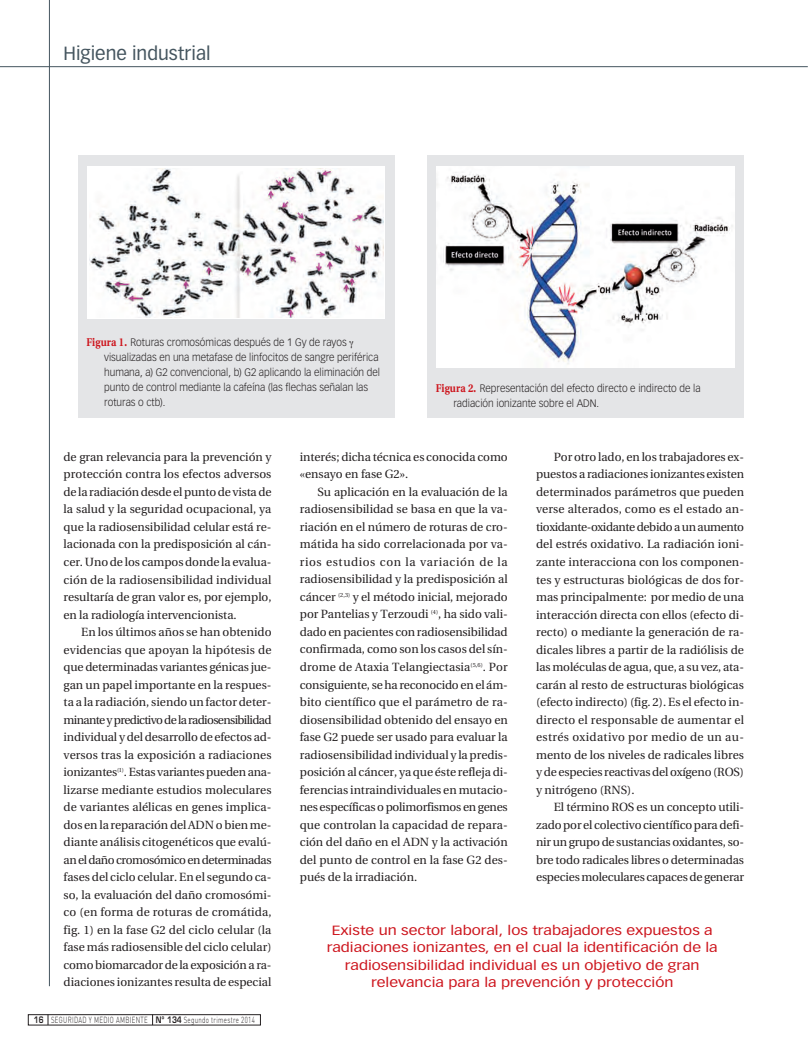
<style>
.page{position:relative;width:808px;height:1053px;background:#fff}
.page>*{position:absolute;margin:0;border:0;box-sizing:border-box;transform-origin:0 0}
.t1{font:18.75px "Vectora LT";color:#45555f}
.t2{font:13.12px/17.5px "Vectora LT";color:#cd151d;text-align:center;scale:1.2 1}
.t3{font:11.88px/17.5px "Utopia";letter-spacing:-.005em;color:#231f20;text-align:justify}
.t4{font:300 10.62px/15px "Vectora LT";color:#231f20;scale:.95 1}
.t5{font:300 8.75px "DIN";letter-spacing:.05em;color:#231f20;scale:.7 1}
.s1{font-family:"Utopia";font-weight:700;font-size:11.25px;color:#cd151d}
.s2{font-family:"Eurostile";font-weight:600}
</style>
<div class="page">
<hr style="left:0;top:66px;width:808px;height:1px;background:#45555f">
<hr style="left:49px;top:0;width:1px;height:986px;background:#45555f">
<div style="left:28px;top:1014px;width:233px;height:11px;border:1px solid #231f20"></div>
<div style="left:428px;top:156px;width:316px;height:262px;background:#e4e5e7"></div>
<img style="left:436px;top:166px;width:298px;height:201px">
<div style="left:79px;top:156px;width:316px;height:262px;background:#e4e5e7"></div>
<div style="left:87px;top:166px;width:298px;height:153px;background:#fff"></div>
<img style="left:89px;top:168px;width:294px;height:150px">
<h1 class="t1" style="left:64px;top:46px;width:148px">Higiene industrial</h1>
<p class="t4" style="left:104px;top:335px;width:292px;text-indent:-18px"><span class="s1">Figura 1.</span> Roturas cromosómicas después de 1 Gy de rayos visualizadas en una metafase de linfocitos de sangre periférica humana, a) G2 convencional, b) G2 aplicando la eliminación del punto de control mediante la cafeína (las flechas señalan las roturas o ctb).</p>
<p class="t4" style="left:453px;top:381px;width:262px;text-indent:-18px"><span class="s1">Figura 2.</span> Representación del efecto directo e indirecto de la radiación ionizante sobre el ADN.</p>
<p class="t3" style="left:64px;top:449px;width:209px">de gran relevancia para la prevención y protección contra los efectos adversos de la radiación desde el punto de vista de la salud y la seguridad ocupacional, ya que la radiosensibilidad celular está re&shy;lacionada con la predisposición al cán&shy;cer. Uno de los campos donde la evalua&shy;ción de la radiosensibilidad individual resultaría de gran valor es, por ejemplo, en la radiología intervencionista.</p>
<p class="t3" style="left:64px;top:624px;width:209px;text-indent:18px">En los últimos años se han obtenido evidencias que apoyan la hipótesis de que determinadas variantes génicas jue&shy;gan un papel importante en la respues&shy;ta a la radiación, siendo un factor deter&shy;minante y predictivo de la radiosensibilidad individual y del desarrollo de efectos ad&shy;versos tras la exposición a radiaciones ionizantes<sup>(1)</sup>. Estas variantes pueden ana&shy;lizarse mediante estudios moleculares de variantes alélicas en genes implica&shy;dos en la reparación del ADN o bien me&shy;diante análisis citogenéticos que evalú&shy;an el daño cromosómico en determinadas fases del ciclo celular. En el segundo ca&shy;so, la evaluación del daño cromosómi&shy;co (en forma de roturas de cromátida, fig. 1) en la fase G2 del ciclo celular (la fase más radiosensible del ciclo celular) como biomarcador de la exposición a ra&shy;diaciones ionizantes resulta de especial</p>
<p class="t5" style="left:34px;top:1016px;width:317px"><span class="s2">16</span> SEGURIDAD Y MEDIO AMBIENTE <span class="s2">Nº 134</span> Segundo trimestre 2014</p>
<p class="t3" style="left:300px;top:449px;width:209px">interés; dicha técnica es conocida como «ensayo en fase G2».</p>
<p class="t3" style="left:300px;top:484px;width:209px;text-indent:18px">Su aplicación en la evaluación de la radiosensibilidad se basa en que la va&shy;riación en el número de roturas de cro&shy;mátida ha sido correlacionada por va&shy;rios estudios con la variación de la radiosensibilidad y la predisposición al cáncer <sup>(2,3)</sup> y el método inicial, mejorado por Pantelias y Terzoudi <sup>(4)</sup>, ha sido vali&shy;dado en pacientes con radiosensibilidad confirmada, como son los casos del sín&shy;drome de Ataxia Telangiectasia<sup>(5,6)</sup>. Por consiguiente, se ha reconocido en el ám&shy;bito científico que el parámetro de ra&shy;diosensibilidad obtenido del ensayo en fase G2 puede ser usado para evaluar la radiosensibilidad individual y la predis&shy;posición al cáncer, ya que éste refleja di&shy;ferencias intraindividuales en mutacio&shy;nes específicas o polimorfismos en genes que controlan la capacidad de repara&shy;ción del daño en el ADN y la activación del punto de control en la fase G2 des&shy;pués de la irradiación.</p>
<p class="t3" style="left:536px;top:449px;width:209px;text-indent:18px">Por otro lado, en los trabajadores ex&shy;puestos a radiaciones ionizantes existen determinados parámetros que pueden verse alterados, como es el estado an&shy;tioxidante-oxidante debido a un aumento del estrés oxidativo. La radiación ioni&shy;zante interacciona con los componen&shy;tes y estructuras biológicas de dos for&shy;mas principalmente: por medio de una interacción directa con ellos (efecto di&shy;recto) o mediante la generación de ra&shy;dicales libres a partir de la radiólisis de las moléculas de agua, que, a su vez, ata&shy;carán al resto de estructuras biológicas (efecto indirecto) (fig. 2). Es el efecto in&shy;directo el responsable de aumentar el estrés oxidativo por medio de un au&shy;mento de los niveles de radicales libres y de especies reactivas del oxígeno (ROS) y nitrógeno (RNS).</p>
<p class="t3" style="left:536px;top:799px;width:209px;text-indent:18px">El término ROS es un concepto utili&shy;zado por el colectivo científico para defi&shy;nir un grupo de sustancias oxidantes, so&shy;bre todo radicales libres o determinadas especies moleculares capaces de generar</p>
<p class="t2" style="left:327px;top:921px;width:327px">Existe un sector laboral, los trabajadores expuestos a radiaciones ionizantes, en el cual la identificación de la radiosensibilidad individual es un objetivo de gran relevancia para la prevención y protección</p>
</div>
